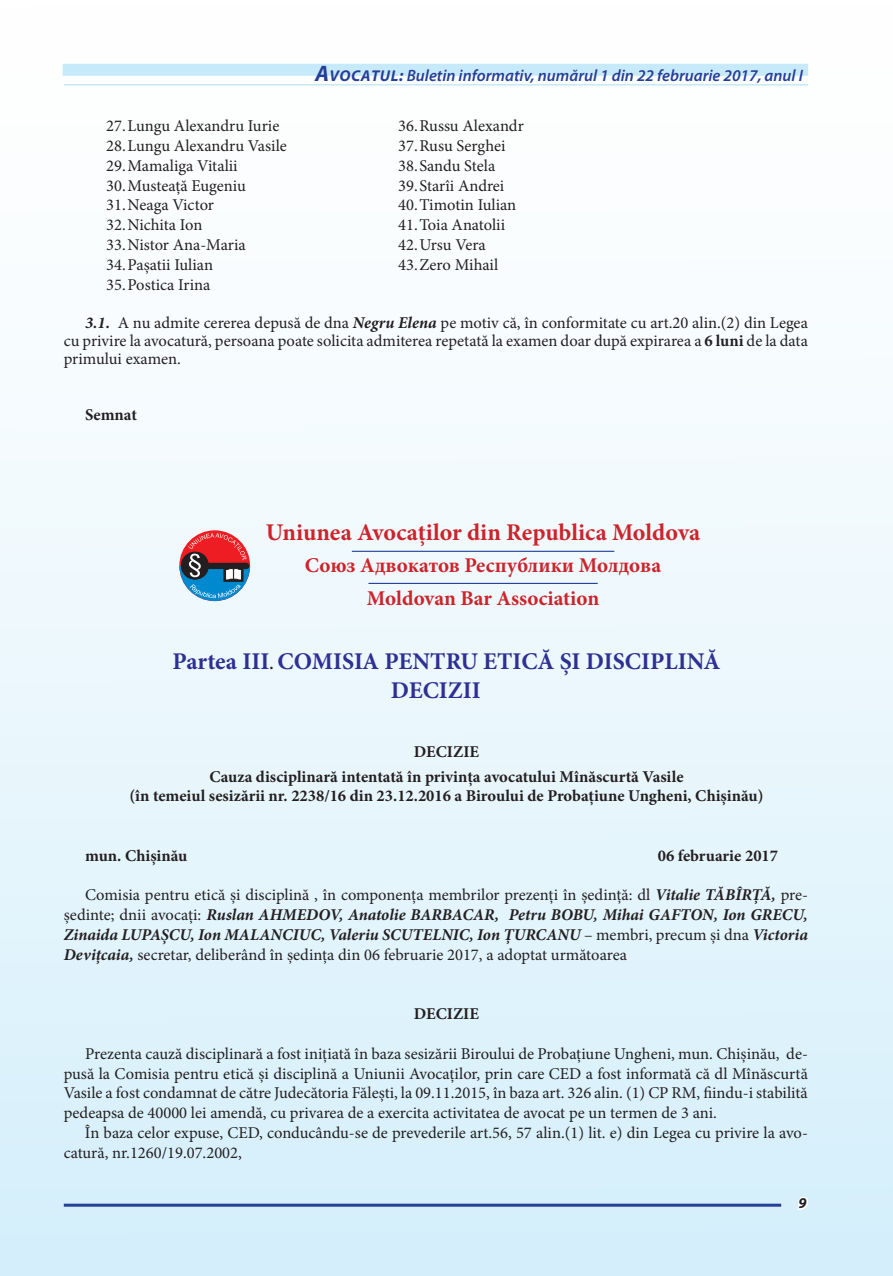
<style>
.page{position:relative;width:893px;height:1276px;background:#fff}
.page>*{position:absolute;margin:0;border:0;box-sizing:border-box;transform-origin:0 0}
.t1{font:700 24px/28.8px "Minion Pro";color:#2e3092}
.t2{font:700 24px "Minion Pro";color:#cb242b}
.t3{font:700 21px/32.5px "Minion Pro";color:#cb242b;text-align:center}
.t4{font:16.5px/19.8px "Minion Pro";color:#231f20}
.t5{font:700 16.5px/24px "Minion Pro";color:#231f20;text-align:center}
.t6{font:italic 600 16.5px "Myriad Pro";color:#223f99}
.t7{font:italic 700 15px "Myriad Pro";color:#231f20}
.s1{font-weight:700;font-size:22.5px;color:#fff}
.s2{font-weight:700;font-size:15.75px;color:#fff}
.s3{font-weight:700;font-size:15.75px}
.s4{font-weight:700;color:#fff}
.s5{font-weight:700;font-style:italic}
.s6{font-weight:700}
.s7{font-size:16.5px;color:#231f20}
</style>
<div class="page">
<div style="left:0;top:0;width:893px;height:1276px;background:linear-gradient(to bottom,#fff,#d5effa)"></div>
<svg style="left:796px;top:1195px;width:14px;height:16px"></svg>
<hr style="left:64px;top:1203px;width:717px;height:3px;background:#223f99">
<div style="left:63px;top:64px;width:745px;height:12px;background:#c6eafa"></div>
<hr style="left:64px;top:84px;width:744px;height:2px;background:#c6eafa">
<svg style="left:179px;top:533px;width:71px;height:68px"></svg>
<hr style="left:352px;top:551px;width:262px;height:1px;background:#223f99">
<hr style="left:368px;top:583px;width:230px;height:1px;background:#223f99">
<p class="t6" style="left:315px;top:65px;width:490px"><span class="s1">A</span><span class="s2">VOC</span><span class="s3">A</span><span class="s2">TUL</span><span class="s4">:</span> Buletin informativ, numărul 1 din 22 februarie 2017, anul I</p>
<p class="t4" style="left:106px;top:116px;width:182px">27.Lungu Alexandru Iurie<br>28.Lungu Alexandru Vasile<br>29.Mamaliga Vitalii<br>30.Musteață Eugeniu<br>31.Neaga Victor<br>32.Nichita Ion<br>33.Nistor Ana-Maria<br>34.Pașatii Iulian<br>35.Postica Irina</p>
<p class="t4" style="left:64px;top:313px;width:746px;line-height:18.1px;text-align:justify;text-indent:21px"><span class="s5">3.1.</span> A nu admite cererea depusă de dna <span class="s5">Negru Elena</span> pe motiv că, în conformitate cu art.20 alin.(2) din Legea cu privire la avocatură, persoana poate solicita admiterea repetată la examen doar după expirarea a <span class="s6">6 luni</span> de la data primului examen.</p>
<p class="t4" style="left:398px;top:116px;width:127px">36.Russu Alexandr<br>37.Rusu Serghei<br>38.Sandu Stela<br>39.Starîi Andrei<br>40.Timotin Iulian<br>41.Toia Anatolii<br>42.Ursu Vera<br>43.Zero Mihail</p>
<p class="t5" style="left:85px;top:402px;width:53px">Semnat</p>
<h1 class="t2" style="left:266px;top:515px;width:436px">Uniunea Avocaţilor din Republica Moldova</h1>
<p class="t3" style="left:305px;top:549px;width:358px">Союз Адвокатов Республики Молдова<br>Moldovan Bar Association</p>
<h1 class="t1" style="left:391px;top:647px;width:331px;text-indent:-218px">Partea III<span class="s7">.</span> COMISIA PENTRU ETICĂ ŞI DISCIPLINĂ<br>DECIZII</h1>
<p class="t5" style="left:209px;top:740px;width:476px">DECIZIE<br>Cauza disciplinară intentată în privinţa avocatului Mînăscurtă Vasile</p>
<p class="t5" style="left:129px;top:784px;width:635px">(în temeiul sesizării nr. 2238/16 din 23.12.2016 a Biroului de Probaţiune Ungheni, Chișinău)</p>
<p class="t5" style="left:85px;top:843px;width:104px">mun. Chişinău</p>
<p class="t5" style="left:658px;top:843px;width:122px">06 februarie 2017</p>
<p class="t4" style="left:64px;top:885px;width:746px;text-align:justify;text-indent:21px">Comisia pentru etică şi disciplină , în componenţa membrilor prezenţi în şedinţă: dl <span class="s5">Vitalie TĂBÎRȚĂ,</span> pre&shy;şedinte; dnii avocaţi: <span class="s5">Ruslan AHMEDOV, Anatolie BARBACAR, Petru BOBU, Mihai GAFTON, Ion GRECU, Zinaida LUPAȘCU, Ion MALANCIUC, Valeriu SCUTELNIC, Ion ȚURCANU</span> – membri, precum şi dna <span class="s5">Victoria Deviţcaia,</span> secretar, deliberând în şedinţa din 06 februarie 2017, a adoptat următoarea</p>
<p class="t5" style="left:414px;top:1001px;width:67px">DECIZIE</p>
<p class="t4" style="left:64px;top:1043px;width:746px;text-align:justify;text-indent:21px">Prezenta cauză disciplinară a fost iniţiată în baza sesizării Biroului de Probaţiune Ungheni, mun. Chișinău, de&shy;pusă la Comisia pentru etică şi disciplină a Uniunii Avocaţilor, prin care CED a fost informată că dl Mînăscurtă Vasile a fost condamnat de către Judecătoria Fălești, la 09.11.2015, în baza art. 326 alin. (1) CP RM, fiindu-i stabilită pedeapsa de 40000 lei amendă, cu privarea de a exercita activitatea de avocat pe un termen de 3 ani.</p>
<p class="t4" style="left:64px;top:1123px;width:746px;text-indent:21px">În baza celor expuse, CED, conducându-se de prevederile art.56, 57 alin.(1) lit. e) din Legea cu privire la avo&shy;catură, nr.1260/19.07.2002,</p>
<p class="t7" style="left:799px;top:1193px;width:10px">9</p>
</div>
